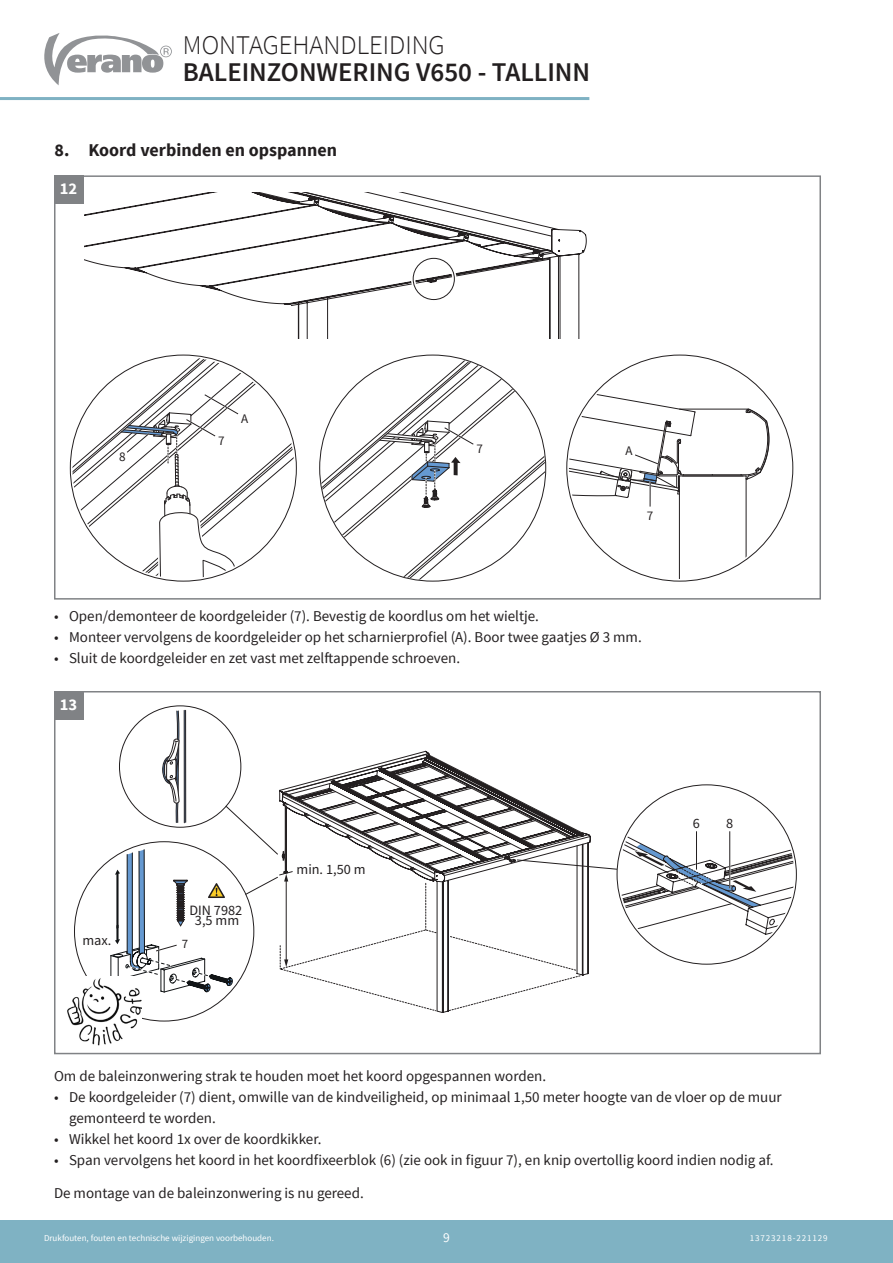
<style>
.page{position:relative;width:893px;height:1263px;background:#fff}
.page>*{position:absolute;margin:0;border:0;box-sizing:border-box;transform-origin:0 0}
.t1{font:600 27px "Source Sans Pro";color:#231f20}
.t2{font:300 27px "Source Sans Pro";color:#231f20}
.Header_2{font:700 18px "Source Sans Pro";color:#231f20}
.bodytekst{font:700 16.5px "Source Sans Pro";color:#fff}
.bodytekst-2{font:15px/21px "Source Sans Pro";color:#231f20}
.t3{font:14.25px/10.5px "Source Sans Pro";color:#231f20;text-align:center}
.t4{font:13.5px "Source Sans Pro";color:#fff}
.t5{font:13.05px "Source Sans Pro";color:#231f20}
.t6{font:12.9px "Source Sans Pro";color:#231f20}
.t7{font:9px "Source Sans Pro";color:#fff}
.t8{font:9px "Source Sans Pro";letter-spacing:.1em;color:#fff}
</style>
<div class="page">
<svg style="left:44px;top:33px;width:128px;height:52px"></svg>
<hr style="left:0;top:97px;width:589px;height:3px;background:#7fb2c3">
<div style="left:0;top:1220px;width:893px;height:43px;background:#7fb2c3"></div>
<svg style="left:162px;top:228px;width:425px;height:111px"></svg>
<hr style="left:560px;top:256px;width:1px;height:83px;background:#231f20">
<svg style="left:84px;top:193px;width:470px;height:86px"></svg>
<div style="left:411px;top:256px;width:45px;height:46px;border:4px solid #fff;border-radius:50%"></div>
<div style="left:413px;top:258px;width:42px;height:42px;border:1px solid #231f20;border-radius:50%"></div>
<svg style="left:320px;top:356px;width:226px;height:225px"></svg>
<svg style="left:70px;top:355px;width:226px;height:226px"></svg>
<hr style="left:746px;top:478px;width:1px;height:103px;background:#231f20">
<hr style="left:679px;top:476px;width:1px;height:105px;background:#231f20">
<svg style="left:567px;top:359px;width:202px;height:148px"></svg>
<div style="left:54px;top:175px;width:767px;height:425px;border:2px solid #808285"></div>
<svg style="left:74px;top:705px;width:129px;height:317px"></svg>
<svg style="left:110px;top:705px;width:686px;height:308px"></svg>
<div style="left:54px;top:691px;width:767px;height:363px;border:2px solid #808285"></div>
<div style="left:54px;top:175px;width:29px;height:29px;background:#808285"></div>
<div style="left:54px;top:691px;width:29px;height:29px;background:#808285"></div>
<img style="left:67px;top:977px;width:75px;height:69px">
<h1 class="t2" style="left:183px;top:29px;width:263px">MONTAGEHANDLEIDING</h1>
<h1 class="t1" style="left:183px;top:55px;width:409px">BALEINZONWERING V650 - TALLINN</h1>
<p class="Header_2" style="left:55px;top:138px;width:284px">8. Koord verbinden en opspannen</p>
<p class="bodytekst" style="left:60px;top:178px;width:19px">12</p>
<p class="t5" style="left:119px;top:448px;width:8px">8</p>
<p class="t5" style="left:218px;top:432px;width:8px">7</p>
<p class="t5" style="left:241px;top:410px;width:9px">A</p>
<p class="t5" style="left:476px;top:440px;width:8px">7</p>
<p class="t5" style="left:625px;top:442px;width:9px">A</p>
<p class="t5" style="left:647px;top:507px;width:8px">7</p>
<p class="bodytekst-2" style="left:54px;top:606px;width:487px">• Open/demonteer de koordgeleider (7). Bevestig de koordlus om het wieltje.</p>
<p class="bodytekst-2" style="left:54px;top:627px;width:589px">• Monteer vervolgens de koordgeleider op het scharnierprofiel (A). Boor twee gaatjes Ø 3 mm.</p>
<p class="bodytekst-2" style="left:54px;top:648px;width:408px">• Sluit de koordgeleider en zet vast met zelftappende schroeven.</p>
<p class="bodytekst" style="left:60px;top:694px;width:19px">13</p>
<p class="t3" style="left:82px;top:935px;width:31px">max.</p>
<p class="t3" style="left:189px;top:905px;width:54px">DIN 7982<br>3,5 mm</p>
<p class="t6" style="left:182px;top:936px;width:8px">7</p>
<p class="t3" style="left:296px;top:864px;width:71px">min. 1,50 m</p>
<p class="t3" style="left:693px;top:818px;width:9px">6</p>
<p class="t3" style="left:726px;top:818px;width:9px">8</p>
<p class="bodytekst-2" style="left:54px;top:1066px;width:494px">Om de baleinzonwering strak te houden moet het koord opgespannen worden.</p>
<p class="bodytekst-2" style="left:69px;top:1087px;width:714px;text-indent:-15px">• De koordgeleider (7) dient, omwille van de kindveiligheid, op minimaal 1,50 meter hoogte van de vloer op de muur gemonteerd te worden.</p>
<p class="bodytekst-2" style="left:54px;top:1129px;width:269px">• Wikkel het koord 1x over de koordkikker.</p>
<p class="bodytekst-2" style="left:54px;top:1150px;width:721px">• Span vervolgens het koord in het koordfixeerblok (6) (zie ook in figuur 7), en knip overtollig koord indien nodig af.</p>
<p class="bodytekst-2" style="left:54px;top:1183px;width:311px">De montage van de baleinzonwering is nu gereed.</p>
<p class="t7" style="left:44px;top:1233px;width:231px">Drukfouten, fouten en technische wijzigingen voorbehouden.</p>
<p class="t4" style="left:443px;top:1229px;width:8px">9</p>
<p class="t8" style="left:750px;top:1233px;width:80px">13723218-221129</p>
</div>
